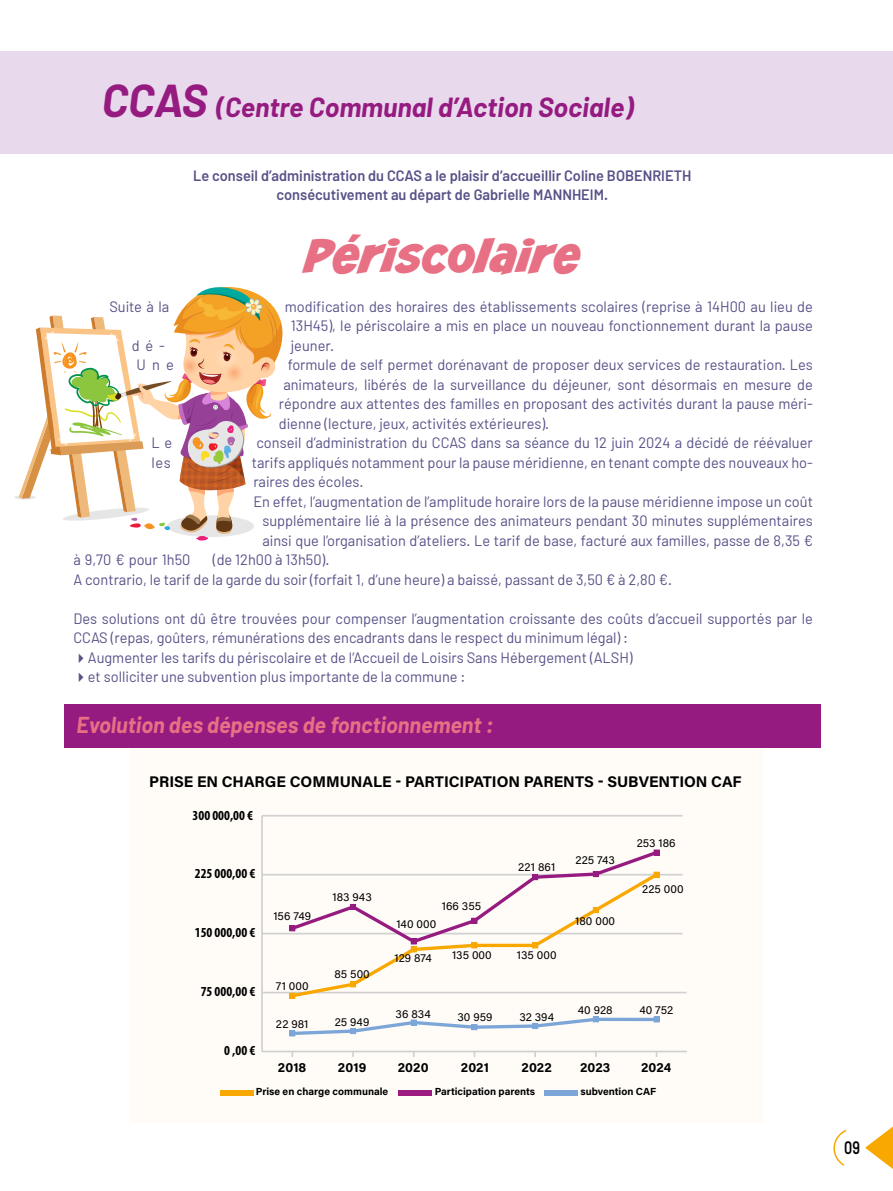
<style>
.page{position:relative;width:893px;height:1191px;background:#fff}
.page>*{position:absolute;margin:0;border:0;box-sizing:border-box;transform-origin:0 0}
.t1{font:43.5px "CC Smash";color:#e87084}
.t2{font:italic 700 27px "Barlow";color:#951b81}
.t3{font:italic 700 22.5px "Barlow";color:#e87084}
.t4{font:600 18px "Barlow";color:#000;scale:.8 1}
.t5{font:700 15.45px "Acumin Pro";color:#000}
.t6{font:15px/19.5px "Barlow";color:#565187}
.t7{font:600 15px/19.5px "Barlow";color:#565187;text-align:center}
.t8{font:700 condensed 13.8px "Myriad Pro";color:#000}
.t9{font:700 13.35px "Acumin Pro";letter-spacing:.005em;color:#000}
.t10{font:11.7px "Acumin Pro";letter-spacing:.005em;color:#000}
.t11{font:700 10.35px "Acumin Pro";letter-spacing:-.01em;color:#000}
.s1{font-size:45px}
</style>
<div class="page">
<div style="left:0;top:51px;width:893px;height:102px;background:#e7d5ea"></div>
<div style="left:130px;top:738px;width:633px;height:385px;background:#fffbf7"></div>
<div style="left:64px;top:704px;width:757px;height:44px;background:#951b81"></div>
<svg style="left:19px;top:287px;width:264px;height:253px"></svg>
<svg style="left:865px;top:1126px;width:28px;height:43px"></svg>
<svg style="left:833px;top:1129px;width:14px;height:37px"></svg>
<hr style="left:262px;top:1050px;width:425px;height:2px;background:#d0d0d0">
<hr style="left:262px;top:991px;width:424px;height:2px;background:#d0d0d0">
<hr style="left:262px;top:932px;width:420px;height:2px;background:#d0d0d0">
<hr style="left:262px;top:874px;width:420px;height:1px;background:#d0d0d0">
<hr style="left:262px;top:815px;width:420px;height:1px;background:#d0d0d0">
<hr style="left:261px;top:815px;width:2px;height:236px;background:#d0d0d0">
<svg style="left:600px;top:1017px;width:54px;height:4px"></svg>
<svg style="left:288px;top:849px;width:373px;height:150px"></svg>
<svg style="left:289px;top:1016px;width:311px;height:21px"></svg>
<svg style="left:654px;top:1016px;width:5px;height:6px"></svg>
<div style="left:221px;top:1089px;width:33px;height:6px;background:#f8a800"></div>
<div style="left:398px;top:1089px;width:34px;height:6px;background:#9c1a81"></div>
<div style="left:544px;top:1089px;width:34px;height:6px;background:#7da6d8"></div>
<h2 class="t2" style="left:102px;top:90px;width:533px"><span class="s1">CCAS</span> (Centre Communal d’Action Sociale)</h2>
<p class="t7" style="left:193px;top:165px;width:500px">Le conseil d’administration du CCAS a le plaisir d’accueillir Coline BOBENRIETH consécutivement au départ de Gabrielle MANNHEIM.</p>
<h1 class="t1" style="left:305px;top:229px;width:277px">Périscolaire</h1>
<p class="t6" style="left:109px;top:296px;width:62px">Suite à la</p>
<p class="t6" style="left:285px;top:296px;width:530px;text-align:center">modification des horaires des établissements scolaires (reprise à 14H00 au lieu de<br>13H45), le périscolaire a mis en place un nouveau fonctionnement durant la pause</p>
<p class="t6" style="left:132px;top:335px;width:34px">dé-</p>
<p class="t6" style="left:291px;top:335px;width:45px">jeuner.</p>
<p class="t6" style="left:136px;top:355px;width:39px">Une</p>
<p class="t6" style="left:279px;top:355px;width:536px;text-align:justify;text-indent:9px">formule de self permet dorénavant de proposer deux services de restauration. Les animateurs, libérés de la surveillance du déjeuner, sont désormais en mesure de répondre aux attentes des familles en proposant des activités durant la pause méri&shy;dienne (lecture, jeux, activités extérieures).</p>
<p class="t6" style="left:151px;top:433px;width:22px">L e</p>
<p class="t6" style="left:256px;top:433px;width:558px">conseil d’administration du CCAS dans sa séance du 12 juin 2024 a décidé de réévaluer</p>
<p class="t6" style="left:151px;top:452px;width:21px">les</p>
<p class="t6" style="left:252px;top:452px;width:563px">tarifs appliqués notamment pour la pause méridienne, en tenant compte des nouveaux ho-</p>
<p class="t6" style="left:253px;top:472px;width:112px">raires des écoles.</p>
<p class="t6" style="left:253px;top:491px;width:561px">En effet, l’augmentation de l’amplitude horaire lors de la pause méridienne impose un coût</p>
<p class="t6" style="left:262px;top:511px;width:552px">supplémentaire lié à la présence des animateurs pendant 30 minutes supplémentaires</p>
<p class="t6" style="left:262px;top:530px;width:552px">ainsi que l’organisation d’ateliers. Le tarif de base, facturé aux familles, passe de 8,35 €</p>
<p class="t6" style="left:73px;top:550px;width:119px">à 9,70 € pour 1h50</p>
<p class="t6" style="left:73px;top:550px;width:600px;text-indent:140px">(de 12h00 à 13h50).<br>A contrario, le tarif de la garde du soir (forfait 1, d’une heure) a baissé, passant de 3,50 € à 2,80 €.</p>
<p class="t6" style="left:73px;top:608px;width:741px">Des solutions ont dû être trouvées pour compenser l’augmentation croissante des coûts d’accueil supportés par le<br>CCAS (repas, goûters, rémunérations des encadrants dans le respect du minimum légal) :</p>
<p class="t6" style="left:73px;top:647px;width:561px">✔Augmenter les tarifs du périscolaire et de l’Accueil de Loisirs Sans Hébergement (ALSH)</p>
<p class="t6" style="left:73px;top:667px;width:394px">✔et solliciter une subvention plus importante de la commune :</p>
<h3 class="t3" style="left:77px;top:711px;width:418px">Evolution des dépenses de fonctionnement :</h3>
<p class="t5" style="left:149px;top:771px;width:594px">PRISE EN CHARGE COMMUNALE - PARTICIPATION PARENTS - SUBVENTION CAF</p>
<p class="t8" style="left:193px;top:807px;width:62px">300 000,00 €</p>
<p class="t8" style="left:195px;top:864px;width:62px">225 000,00 €</p>
<p class="t8" style="left:195px;top:923px;width:62px">150 000,00 €</p>
<p class="t8" style="left:201px;top:982px;width:56px">75 000,00 €</p>
<p class="t8" style="left:224px;top:1041px;width:33px">0 ,00 €</p>
<p class="t10" style="left:273px;top:908px;width:39px">156 749</p>
<p class="t10" style="left:276px;top:977px;width:34px">71 000</p>
<p class="t10" style="left:332px;top:888px;width:41px">183 943</p>
<p class="t10" style="left:334px;top:966px;width:37px">85 500</p>
<p class="t10" style="left:276px;top:1015px;width:34px">22 981</p>
<p class="t10" style="left:335px;top:1013px;width:36px">25 949</p>
<p class="t10" style="left:442px;top:898px;width:41px">166 355</p>
<p class="t10" style="left:396px;top:916px;width:41px">140 000</p>
<p class="t10" style="left:518px;top:858px;width:38px">221 861</p>
<p class="t10" style="left:394px;top:950px;width:39px">129 874</p>
<p class="t10" style="left:452px;top:947px;width:41px">135 000</p>
<p class="t10" style="left:517px;top:947px;width:41px">135 000</p>
<p class="t10" style="left:396px;top:1005px;width:37px">36 834</p>
<p class="t10" style="left:457px;top:1008px;width:36px">30 959</p>
<p class="t10" style="left:519px;top:1008px;width:36px">32 394</p>
<p class="t10" style="left:575px;top:852px;width:41px">225 743</p>
<p class="t10" style="left:575px;top:912px;width:41px">180 000</p>
<p class="t10" style="left:637px;top:835px;width:40px">253 186</p>
<p class="t10" style="left:642px;top:880px;width:43px">225 000</p>
<p class="t10" style="left:578px;top:1002px;width:36px">40 928</p>
<p class="t10" style="left:639px;top:1001px;width:35px">40 752</p>
<p class="t9" style="left:278px;top:1057px;width:30px">2018</p>
<p class="t9" style="left:338px;top:1057px;width:30px">2019</p>
<p class="t9" style="left:398px;top:1057px;width:32px">2020</p>
<p class="t9" style="left:461px;top:1057px;width:30px">2021</p>
<p class="t9" style="left:522px;top:1057px;width:32px">2022</p>
<p class="t9" style="left:580px;top:1057px;width:32px">2023</p>
<p class="t9" style="left:641px;top:1057px;width:32px">2024</p>
<p class="t11" style="left:256px;top:1084px;width:134px">Prise en charge communale</p>
<p class="t11" style="left:435px;top:1084px;width:102px">Participation parents</p>
<p class="t11" style="left:581px;top:1084px;width:77px">subvention CAF</p>
<p class="t4" style="left:844px;top:1136px;width:21px">09</p>
</div>
